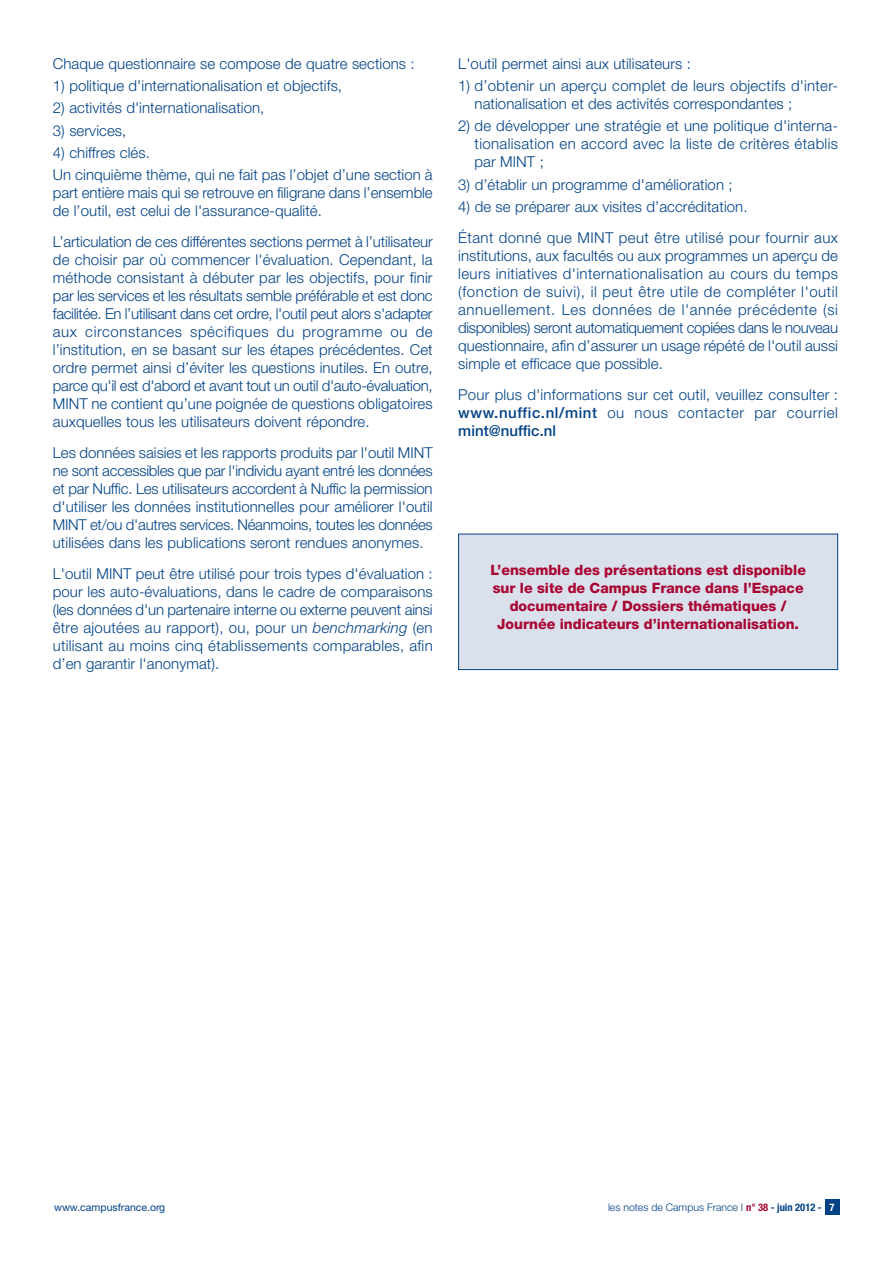
<style>
.page{position:relative;width:890px;height:1261px;background:#fff}
.page>*{position:absolute;margin:0;border:0;box-sizing:border-box;transform-origin:0 0}
.t1{font:300 15px/18px "Helvetica Neue";letter-spacing:.005em;color:#014286;text-align:justify}
.t2{font:300 15px/30.8px "Helvetica Neue";letter-spacing:.025em;color:#014286}
.t3{font:800 14.25px/18px "Helvetica Neue";color:#a80330;text-align:center}
.t4{font:300 10.5px "Helvetica Neue";color:#014286}
.t5{font:10.5px "Helvetica Neue";color:#014286}
.s1{font-style:italic}
.s2{font-weight:500}
.s3{font-weight:700;font-stretch:condensed;color:#a80330}
.s4{font-weight:700;font-stretch:condensed}
.s5{font-weight:700;font-stretch:condensed;color:#fff}
</style>
<div class="page">
<div style="left:825px;top:1199px;width:14px;height:15px;background:#014286"></div>
<div style="left:459px;top:534px;width:378px;height:135px;background:#dbe0ed"></div>
<div style="left:458px;top:533px;width:380px;height:137px;border:1px solid #014286"></div>
<p class="t1" style="left:53px;top:56px;width:363px">Chaque questionnaire se compose de quatre sections :</p>
<p class="t1" style="left:53px;top:78px;width:291px">1) politique d'internationalisation et objectifs,</p>
<p class="t1" style="left:53px;top:100px;width:213px">2) activités d'internationalisation,</p>
<p class="t1" style="left:53px;top:123px;width:75px">3) services,</p>
<p class="t1" style="left:53px;top:143px;width:381px;line-height:22.2px">4) chiffres clés.<br>Un cinquième thème, qui ne fait pas l’objet d’une section à</p>
<p class="t1" style="left:53px;top:185px;width:381px">part entière mais qui se retrouve en filigrane dans l’ensemble de l’outil, est celui de l'assurance-qualité.</p>
<p class="t1" style="left:53px;top:234px;width:381px">L’articulation de ces différentes sections permet à l’utilisateur de choisir par où commencer l'évaluation. Cependant, la méthode consistant à débuter par les objectifs, pour finir par les services et les résultats semble préférable et est donc facilitée. En l’utilisant dans cet ordre, l'outil peut alors s'adapter aux circonstances spécifiques du programme ou de l’institution, en se basant sur les étapes précédentes. Cet ordre permet ainsi d’éviter les questions inutiles. En outre, parce qu'il est d'abord et avant tout un outil d'auto-évaluation, MINT ne contient qu’une poignée de questions obligatoires auxquelles tous les utilisateurs doivent répondre.</p>
<p class="t1" style="left:53px;top:445px;width:381px">Les données saisies et les rapports produits par l'outil MINT ne sont accessibles que par l'individu ayant entré les données et par Nuffic. Les utilisateurs accordent à Nuffic la permission d'utiliser les données institutionnelles pour améliorer l'outil MINT et/ou d'autres services. Néanmoins, toutes les données utilisées dans les publications seront rendues anonymes.</p>
<p class="t1" style="left:53px;top:565px;width:381px">L'outil MINT peut être utilisé pour trois types d'évaluation : pour les auto-évaluations, dans le cadre de comparaisons (les données d'un partenaire interne ou externe peuvent ainsi être ajoutées au rapport), ou, pour un <span class="s1">benchmarking</span> (en utilisant au moins cinq établissements comparables, afin d’en garantir l'anonymat).</p>
<p class="t1" style="left:458px;top:56px;width:234px">L'outil permet ainsi aux utilisateurs :</p>
<p class="t1" style="left:474px;top:78px;width:365px;text-indent:-16px">1) d’obtenir un aperçu complet de leurs objectifs d'inter&shy;nationalisation et des activités correspondantes ;</p>
<p class="t1" style="left:474px;top:118px;width:365px;text-indent:-16px">2) de développer une stratégie et une politique d'interna&shy;tionalisation en accord avec la liste de critères établis par MINT ;</p>
<p class="t1" style="left:458px;top:177px;width:276px">3) d’établir un programme d'amélioration ;</p>
<p class="t2" style="left:458px;top:192px;width:381px">4) de se préparer aux visites d’accréditation.<br>Étant donné que MINT peut être utilisé pour fournir aux</p>
<p class="t1" style="left:458px;top:248px;width:381px">institutions, aux facultés ou aux programmes un aperçu de leurs initiatives d'internationalisation au cours du temps (fonction de suivi), il peut être utile de compléter l'outil annuellement. Les données de l'année précédente (si disponibles) seront automatiquement copiées dans le nouveau questionnaire, afin d’assurer un usage répété de l'outil aussi simple et efficace que possible.</p>
<p class="t1" style="left:458px;top:386px;width:381px">Pour plus d'informations sur cet outil, veuillez consulter : <span class="s2">www.nuffic.nl/mint</span> ou nous contacter par courriel <span class="s2">mint@nuffic.nl</span></p>
<p class="t3" style="left:490px;top:562px;width:317px">L’ensemble des présentations est disponible sur le site de Campus France dans l’Espace documentaire / Dossiers thématiques / Journée indicateurs d’internationalisation.</p>
<p class="t5" style="left:54px;top:1202px;width:113px">www.campusfrance.org</p>
<p class="t4" style="left:608px;top:1202px;width:228px">les notes de Campus France I <span class="s3">n° 38</span> <span class="s4">- juin 2012 -</span> <span class="s5">7</span></p>
</div>
